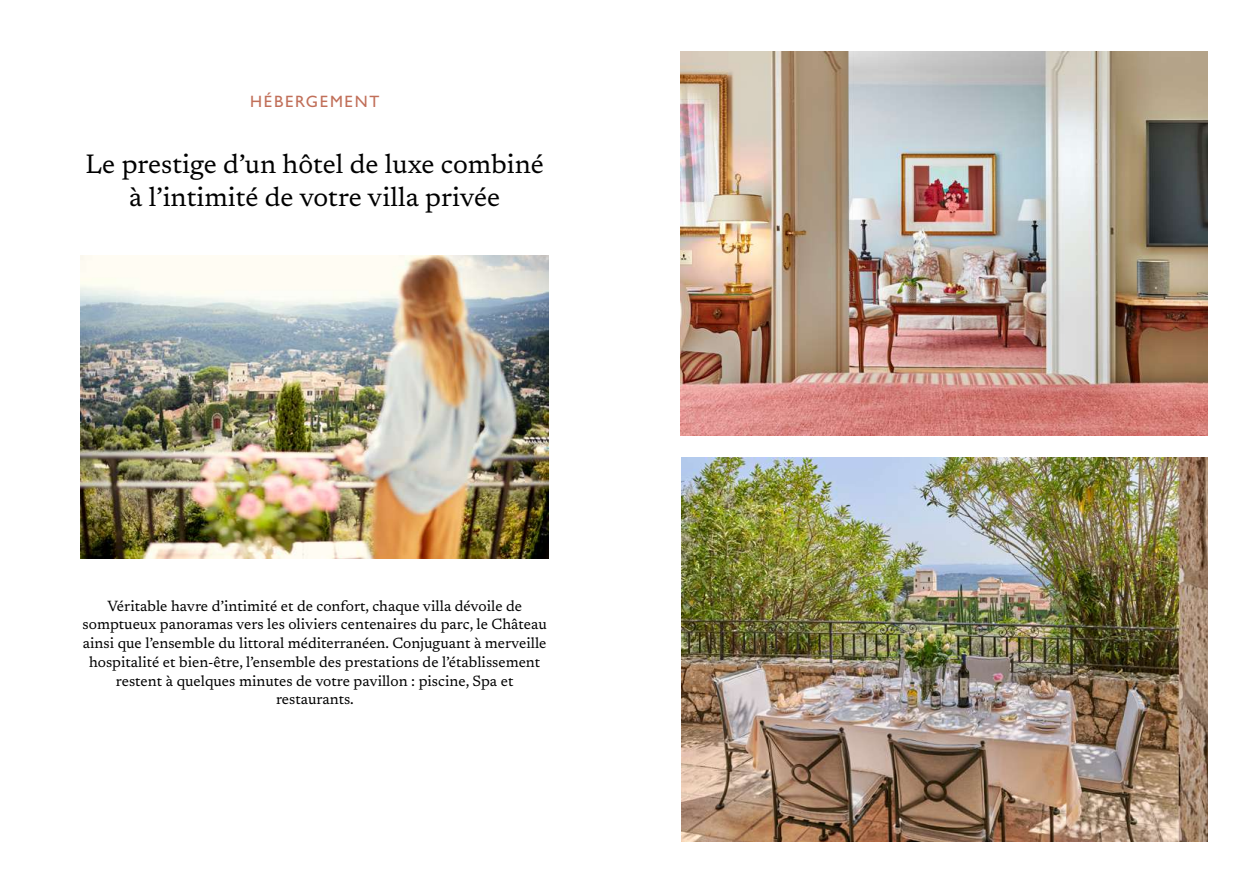
<style>
.page{position:relative;width:1259px;height:893px;background:#fff}
.page>*{position:absolute;margin:0;border:0;box-sizing:border-box;transform-origin:0 0}
.t1{font:27px/32.4px "Newsreader";color:#000;text-align:center}
.t2{font:500 16.5px "Gill Sans MT Pro";letter-spacing:.1em;color:#c16f59}
.t3{font:15px/18.8px "Newsreader";color:#000;text-align:center}
</style>
<div class="page">
<img style="left:81px;top:255px;width:468px;height:303px">
<img style="left:680px;top:51px;width:528px;height:384px">
<img style="left:682px;top:457px;width:526px;height:385px">
<p class="t2" style="left:250px;top:91px;width:131px">HÉBERGEMENT</p>
<h1 class="t1" style="left:86px;top:146px;width:460px">Le prestige d’un hôtel de luxe combiné à l’intimité de votre villa privée</h1>
<p class="t3" style="left:83px;top:595px;width:466px">Véritable havre d’intimité et de confort, chaque villa dévoile de somptueux panoramas vers les oliviers centenaires du parc, le Château ainsi que l’ensemble du littoral méditerranéen. Conjuguant à merveille hospitalité et bien-être, l’ensemble des prestations de l’établissement restent à quelques minutes de votre pavillon : piscine, Spa et restaurants.</p>
</div>
